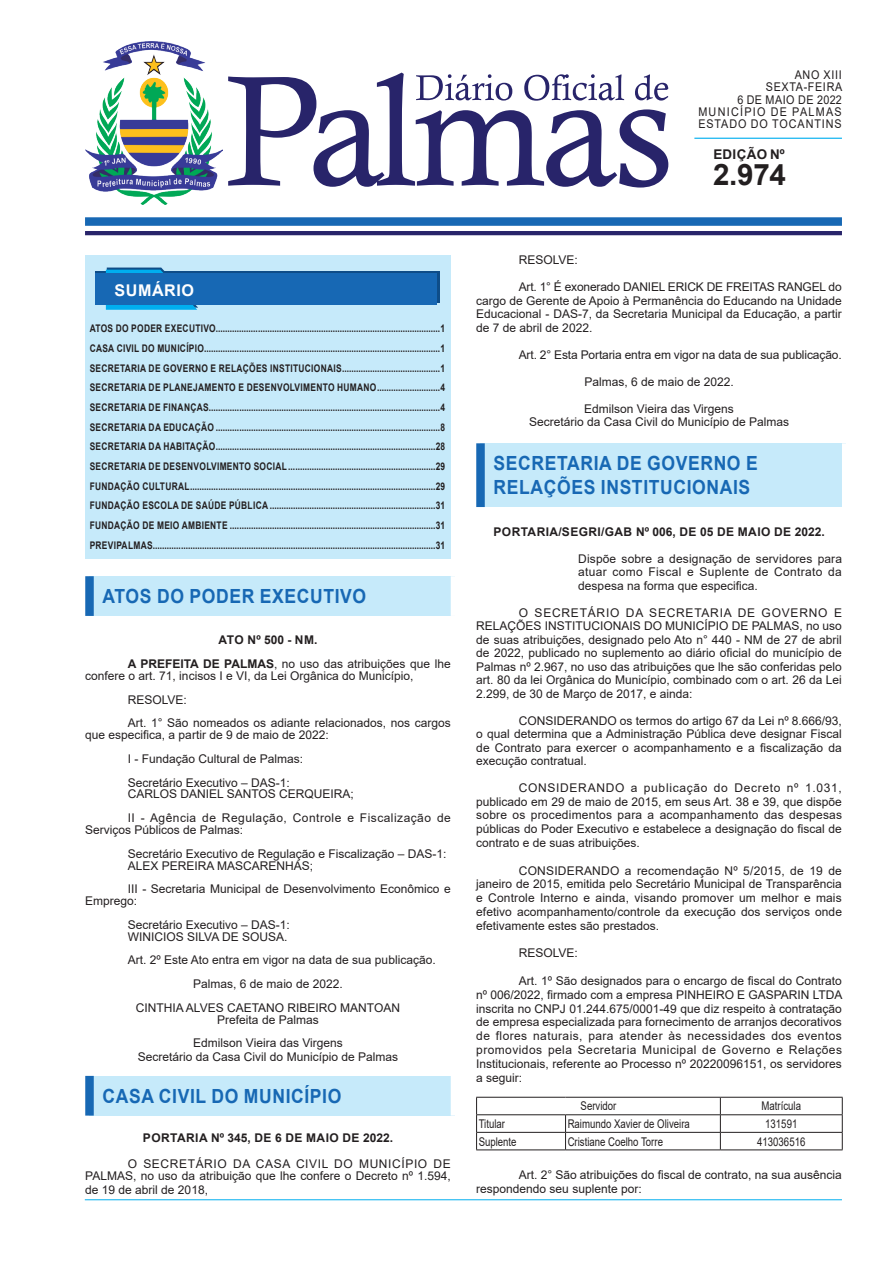
<style>
.page{position:relative;width:893px;height:1263px;background:#fff}
.page>*{position:absolute;margin:0;border:0;box-sizing:border-box;transform-origin:0 0}
.t1{font:700 29.55px "Arial";color:#231f20}
.t2{font:700 19.5px/24px "Arial";letter-spacing:.035em;color:#1768b4;scale:.9 1}
.t3{font:700 16.2px "Arial";letter-spacing:.035em;color:#fff}
.t4{font:700 13.35px "Arial";letter-spacing:.025em;color:#231f20}
.t5{font:12px/13.5px "Arial";color:#231f20;text-align:justify}
.t6{font:12px "Arial";color:#231f20;scale:.8 1}
.t7{font:12px/23.7px "Arial";letter-spacing:.04em;color:#231f20}
.t8{font:700 12px "Arial";letter-spacing:.035em;color:#231f20}
.t9{font:12px/12.3px "Arial";letter-spacing:.085em;color:#231f20;text-align:right;scale:.9 1}
.t10{font:700 12px/23.7px "Arial";letter-spacing:.01em;color:#231f20}
.t11{font:700 10.5px/19.6px "Arial";letter-spacing:.035em;color:#231f20;text-align:justify;scale:.8 1}
.s1{font-weight:400}
</style>
<div class="page">
<div style="left:85px;top:256px;width:366px;height:303px;background:#c6eafa"></div>
<div style="left:85px;top:217px;width:757px;height:9px;background:#1768b4"></div>
<hr style="left:85px;top:231px;width:757px;height:4px;background:#28246a">
<hr style="left:694px;top:138px;width:148px;height:1px;background:#00aeef">
<svg style="left:228px;top:73px;width:440px;height:115px"></svg>
<svg style="left:96px;top:272px;width:344px;height:31px"></svg>
<svg style="left:106px;top:268px;width:92px;height:42px"></svg>
<div style="left:96px;top:274px;width:341px;height:31px;background:#1768b4"></div>
<img style="left:85px;top:41px;width:138px;height:164px">
<hr style="left:85px;top:1199px;width:757px;height:1px;background:#00aeef">
<div style="left:90px;top:576px;width:365px;height:40px;background:#c6eafa"></div>
<div style="left:85px;top:576px;width:9px;height:40px;background:#1768b4"></div>
<div style="left:451px;top:576px;width:8px;height:40px;background:#fff"></div>
<div style="left:90px;top:1076px;width:365px;height:39px;background:#c6eafa"></div>
<div style="left:85px;top:1076px;width:9px;height:39px;background:#1768b4"></div>
<div style="left:451px;top:1076px;width:8px;height:39px;background:#fff"></div>
<div style="left:480px;top:443px;width:366px;height:64px;background:#c6eafa"></div>
<div style="left:476px;top:443px;width:9px;height:64px;background:#1768b4"></div>
<div style="left:842px;top:443px;width:8px;height:64px;background:#fff"></div>
<hr style="left:720px;top:1114px;width:123px;height:1px;background:#231f20">
<hr style="left:476px;top:1132px;width:90px;height:1px;background:#231f20">
<hr style="left:566px;top:1132px;width:154px;height:1px;background:#231f20">
<svg style="left:565px;top:1115px;width:1px;height:34px"></svg>
<hr style="left:720px;top:1132px;width:123px;height:1px;background:#231f20">
<hr style="left:720px;top:1097px;width:123px;height:1px;background:#231f20">
<svg style="left:842px;top:1097px;width:1px;height:52px"></svg>
<hr style="left:476px;top:1149px;width:90px;height:1px;background:#231f20">
<hr style="left:566px;top:1149px;width:154px;height:1px;background:#231f20">
<hr style="left:720px;top:1149px;width:123px;height:1px;background:#231f20">
<hr style="left:476px;top:1097px;width:90px;height:1px;background:#231f20">
<svg style="left:476px;top:1097px;width:1px;height:52px"></svg>
<hr style="left:566px;top:1097px;width:154px;height:1px;background:#231f20">
<svg style="left:720px;top:1097px;width:1px;height:52px"></svg>
<hr style="left:476px;top:1114px;width:90px;height:1px;background:#231f20">
<hr style="left:566px;top:1114px;width:154px;height:1px;background:#231f20">
<p class="t9" style="left:698px;top:69px;width:162px">ANO XIII<br>SEXTA-FEIRA<br>6 DE MAIO DE 2022<br>MUNICÍPIO DE PALMAS<br>ESTADO DO TOCANTINS</p>
<h1 class="t1" style="left:713px;top:154px;width:74px">2.974</h1>
<p class="t4" style="left:713px;top:145px;width:73px">EDIÇÃO Nº</p>
<h3 class="t3" style="left:114px;top:279px;width:81px">SUMÁRIO</h3>
<p class="t11" style="left:90px;top:319px;width:446px">ATOS DO PODER EXECUTIVO................................................................................................1<br>CASA CIVIL DO MUNICÍPIO.....................................................................................................1<br>SECRETARIA DE GOVERNO E RELAÇÕES INSTITUCIONAIS..........................................1<br>SECRETARIA DE PLANEJAMENTO E DESENVOLVIMENTO HUMANO...........................4<br>SECRETARIA DE FINANÇAS...................................................................................................4<br>SECRETARIA DA EDUCAÇÃO ................................................................................................8<br>SECRETARIA DA HABITAÇÃO..............................................................................................28<br>SECRETARIA DE DESENVOLVIMENTO SOCIAL ...............................................................29<br>FUNDAÇÃO CULTURAL.........................................................................................................29<br>FUNDAÇÃO ESCOLA DE SAÚDE PÚBLICA .......................................................................31<br>FUNDAÇÃO DE MEIO AMBIENTE ........................................................................................31<br>PREVIPALMAS.........................................................................................................................31</p>
<h2 class="t2" style="left:103px;top:584px;width:294px">ATOS DO PODER EXECUTIVO</h2>
<p class="t10" style="left:128px;top:628px;width:324px;text-indent:91px">ATO Nº 500 - NM.<br>A PREFEITA DE PALMAS<span class="s1">, no uso das atribuições que lhe</span></p>
<p class="t5" style="left:128px;top:664px;width:324px;line-height:23.7px;text-align:left;text-indent:-43px">confere o art. 71, incisos I e VI, da Lei Orgânica do Município,<br>RESOLVE:<br>Art. 1° São nomeados os adiante relacionados, nos cargos</p>
<p class="t5" style="left:128px;top:723px;width:202px;line-height:23.7px;text-align:left;text-indent:-43px">que especifica, a partir de 9 de maio de 2022:<br>I - Fundação Cultural de Palmas:<br>Secretário Executivo – DAS-1:</p>
<p class="t7" style="left:128px;top:782px;width:325px">CARLOS DANIEL SANTOS CERQUEIRA;<br>II - Agência de Regulação, Controle e Fiscalização de</p>
<p class="t5" style="left:128px;top:818px;width:320px;line-height:23.7px;text-indent:-43px">Serviços Públicos de Palmas:<br>Secretário Executivo de Regulação e Fiscalização – DAS-1:</p>
<p class="t5" style="left:128px;top:853px;width:324px;line-height:23.7px">ALEX PEREIRA MASCARENHAS;<br>III - Secretaria Municipal de Desenvolvimento Econômico e</p>
<p class="t5" style="left:128px;top:889px;width:164px;line-height:23.7px;text-indent:-43px">Emprego:<br>Secretário Executivo – DAS-1:</p>
<p class="t5" style="left:128px;top:930px;width:161px">WINICIOS SILVA DE SOUSA.</p>
<p class="t5" style="left:128px;top:953px;width:309px">Art. 2º Este Ato entra em vigor na data de sua publicação.</p>
<p class="t5" style="left:193px;top:977px;width:151px">Palmas, 6 de maio de 2022.</p>
<p class="t5" style="left:136px;top:1001px;width:266px">CINTHIA ALVES CAETANO RIBEIRO MANTOAN</p>
<p class="t5" style="left:193px;top:1007px;width:151px;line-height:23.7px;text-align:center">Prefeita de Palmas<br>Edmilson Vieira das Virgens</p>
<p class="t5" style="left:138px;top:1050px;width:262px">Secretário da Casa Civil do Município de Palmas</p>
<h2 class="t2" style="left:103px;top:1084px;width:267px">CASA CIVIL DO MUNICÍPIO</h2>
<p class="t8" style="left:143px;top:1129px;width:252px">PORTARIA Nº 345, DE 6 DE MAIO DE 2022.</p>
<p class="t5" style="left:85px;top:1157px;width:367px;line-height:13px;text-indent:43px">O SECRETÁRIO DA CASA CIVIL DO MUNICÍPIO DE PALMAS, no uso da atribuição que lhe confere o Decreto nº 1.594, de 19 de abril de 2018,</p>
<p class="t5" style="left:519px;top:253px;width:61px">RESOLVE:</p>
<p class="t5" style="left:476px;top:280px;width:367px;text-indent:43px">Art. 1° É exonerado DANIEL ERICK DE FREITAS RANGEL do cargo de Gerente de Apoio à Permanência do Educando na Unidade Educacional - DAS-7, da Secretaria Municipal da Educação, a partir de 7 de abril de 2022.</p>
<p class="t5" style="left:519px;top:348px;width:324px">Art. 2° Esta Portaria entra em vigor na data de sua publicação.</p>
<p class="t5" style="left:584px;top:375px;width:151px">Palmas, 6 de maio de 2022.</p>
<p class="t5" style="left:529px;top:402px;width:262px;text-align:center">Edmilson Vieira das Virgens<br>Secretário da Casa Civil do Município de Palmas</p>
<h2 class="t2" style="left:494px;top:452px;width:295px">SECRETARIA DE GOVERNO E<br>RELAÇÕES INSTITUCIONAIS</h2>
<p class="t8" style="left:493px;top:523px;width:333px">PORTARIA/SEGRI/GAB Nº 006, DE 05 DE MAIO DE 2022.</p>
<p class="t5" style="left:578px;top:551px;width:265px">Dispõe sobre a designação de servidores para atuar como Fiscal e Suplente de Contrato da despesa na forma que especifica.</p>
<p class="t5" style="left:476px;top:605px;width:367px;text-indent:43px">O SECRETÁRIO DA SECRETARIA DE GOVERNO E RELAÇÕES INSTITUCIONAIS DO MUNICÍPIO DE PALMAS, no uso de suas atribuições, designado pelo Ato n° 440 - NM de 27 de abril de 2022, publicado no suplemento ao diário oficial do município de Palmas nº 2.967, no uso das atribuições que lhe são conferidas pelo art. 80 da lei Orgânica do Município, combinado com o art. 26 da Lei 2.299, de 30 de Março de 2017, e ainda:</p>
<p class="t5" style="left:476px;top:713px;width:367px;text-indent:43px">CONSIDERANDO os termos do artigo 67 da Lei nº 8.666/93, o qual determina que a Administração Pública deve designar Fiscal de Contrato para exercer o acompanhamento e a fiscalização da execução contratual.</p>
<p class="t5" style="left:476px;top:781px;width:367px;text-indent:43px">CONSIDERANDO a publicação do Decreto nº 1.031, publicado em 29 de maio de 2015, em seus Art. 38 e 39, que dispõe sobre os procedimentos para a acompanhamento das despesas públicas do Poder Executivo e estabelece a designação do fiscal de contrato e de suas atribuições.</p>
<p class="t5" style="left:476px;top:863px;width:367px;text-indent:43px">CONSIDERANDO a recomendação Nº 5/2015, de 19 de janeiro de 2015, emitida pelo Secretário Municipal de Transparência e Controle Interno e ainda, visando promover um melhor e mais efetivo acompanhamento/controle da execução dos serviços onde efetivamente estes são prestados.</p>
<p class="t5" style="left:519px;top:946px;width:61px">RESOLVE:</p>
<p class="t5" style="left:476px;top:974px;width:368px;text-indent:43px">Art. 1º São designados para o encargo de fiscal do Contrato nº 006/2022, firmado com a empresa PINHEIRO E GASPARIN LTDA inscrita no CNPJ 01.244.675/0001-49 que diz respeito à contratação de empresa especializada para fornecimento de arranjos decorativos de flores naturais, para atender às necessidades dos eventos promovidos pela Secretaria Municipal de Governo e Relações Institucionais, referente ao Processo nº 20220096151, os servidores a seguir:</p>
<p class="t6" style="left:581px;top:1098px;width:46px">Servidor</p>
<p class="t6" style="left:762px;top:1098px;width:51px">Matrícula</p>
<p class="t6" style="left:479px;top:1115px;width:34px">Titular</p>
<p class="t6" style="left:568px;top:1115px;width:154px">Raimundo Xavier de Oliveira</p>
<p class="t6" style="left:765px;top:1115px;width:42px">131591</p>
<p class="t6" style="left:479px;top:1133px;width:49px">Suplente</p>
<p class="t6" style="left:568px;top:1133px;width:121px">Cristiane Coelho Torre</p>
<p class="t6" style="left:757px;top:1133px;width:62px">413036516</p>
<p class="t5" style="left:476px;top:1168px;width:367px;text-indent:43px">Art. 2° São atribuições do fiscal de contrato, na sua ausência respondendo seu suplente por:</p>
</div>
